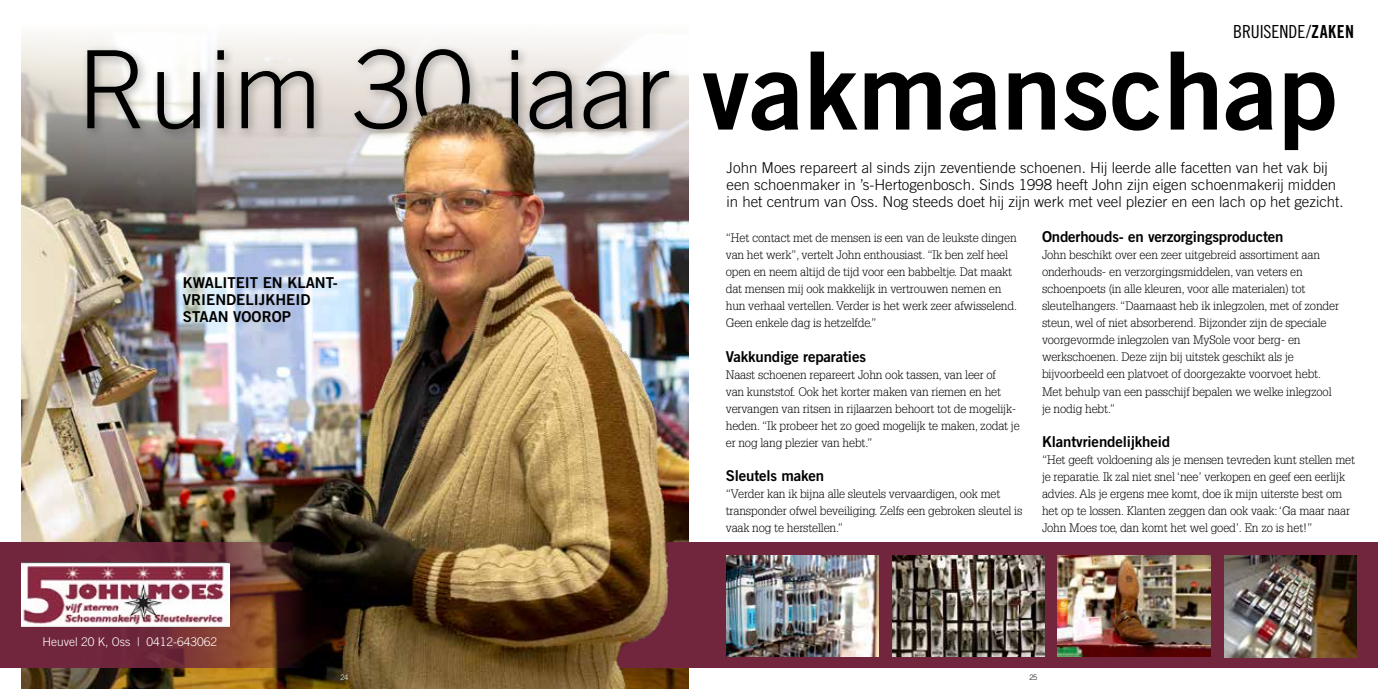
<style>
.page{position:relative;width:1378px;height:689px;background:#fff}
.page>*{position:absolute;margin:0;border:0;box-sizing:border-box;transform-origin:0 0}
.t1{font:108px "Trade Gothic LT Std Bd 2";color:#000}
.t2{font:18px "Trade Gothic LT Std Cn 18";letter-spacing:-.005em;color:#000}
.t3{font:300 15px/17px "Trade Gothic LT Std";color:#000}
.t4{font:15px/17px "Trade Gothic LT Std Bd 2";letter-spacing:-.01em;color:#000}
.t5{font:300 12px/17px "Glypha LT Std";letter-spacing:-.01em;color:#000}
.t6{font:300 12px "Trade Gothic LT Std";color:#fff}
.t7{font:300 7.5px "Trade Gothic LT Std";color:#fff}
.t8{font:300 7.5px "Trade Gothic LT Std";color:#000}
.s1{font-family:"Trade Gothic LT Std Bd Cn 20"}
.s2{font-family:"Trade Gothic LT Std";font-weight:300}
</style>
<div class="page">
<img style="left:21px;top:254px;width:272px;height:435px">
<svg style="left:0;top:542px;width:293px;height:126px;background:#713236"></svg>
<img style="left:21px;top:35px;width:272px;height:219px">
<div style="left:81px;top:43px;width:600px;height:117px;background:#000;opacity:.3"></div>
<img style="left:293px;top:38px;width:383px;height:651px">
<img style="left:21px;top:562px;width:209px;height:64px">
<div style="left:676px;top:542px;width:702px;height:126px;background:#71263d"></div>
<img style="left:726px;top:555px;width:153px;height:101px">
<img style="left:892px;top:555px;width:152px;height:101px">
<img style="left:1058px;top:555px;width:152px;height:102px">
<img style="left:676px;top:43px;width:13px;height:646px">
<img style="left:1224px;top:555px;width:132px;height:102px">
<h2 class="t2" style="left:1233px;top:21px;width:122px">BRUISENDE/<span class="s1">ZAKEN</span></h2>
<h1 class="t1" style="left:77px;top:24px;width:1263px"><span class="s2">Ruim 30 jaar</span> vakmanschap</h1>
<p class="t4" style="left:183px;top:274px;width:156px">KWALITEIT EN KLANT-<br>VRIENDELIJKHEID<br>STAAN VOOROP</p>
<p class="t6" style="left:42px;top:634px;width:176px">Heuvel 20 K, Oss | 0412-643062</p>
<p class="t3" style="left:726px;top:159px;width:618px">John Moes repareert al sinds zijn zeventiende schoenen. Hij leerde alle facetten van het vak bij een schoenmaker in ’s-Hertogenbosch. Sinds 1998 heeft John zijn eigen schoenmakerij midden in het centrum van Oss. Nog steeds doet hij zijn werk met veel plezier en een lach op het gezicht.</p>
<p class="t5" style="left:726px;top:230px;width:293px">“Het contact met de mensen is een van de leukste dingen van het werk”, vertelt John enthousiast. “Ik ben zelf heel open en neem altijd de tijd voor een babbeltje. Dat maakt dat mensen mij ook makkelijk in vertrouwen nemen en hun verhaal vertellen. Verder is het werk zeer afwisselend.<br>Geen enkele dag is hetzelfde.”</p>
<p class="t4" style="left:726px;top:347px;width:142px">Vakkundige reparaties</p>
<p class="t5" style="left:726px;top:366px;width:295px">Naast schoenen repareert John ook tassen, van leer of<br>van kunststof. Ook het korter maken van riemen en het vervangen van ritsen in rijlaarzen behoort tot de mogelijk&shy;heden. “Ik probeer het zo goed mogelijk te maken, zodat je er nog lang plezier van hebt.”</p>
<p class="t4" style="left:726px;top:466px;width:100px">Sleutels maken</p>
<p class="t5" style="left:726px;top:485px;width:298px">“Verder kan ik bijna alle sleutels vervaardigen, ook met transponder ofwel beveiliging. Zelfs een gebroken sleutel is vaak nog te herstellen.”</p>
<p class="t4" style="left:1042px;top:228px;width:243px">Onderhouds- en verzorgingsproducten</p>
<p class="t5" style="left:1042px;top:247px;width:298px">John beschikt over een zeer uitgebreid assortiment aan onderhouds- en verzorgingsmiddelen, van veters en schoenpoets (in alle kleuren, voor alle materialen) tot sleutelhangers. “Daarnaast heb ik inlegzolen, met of zonder steun, wel of niet absorberend. Bijzonder zijn de speciale voorgevormde inlegzolen van MySole voor berg- en werkschoenen. Deze zijn bij uitstek geschikt als je bijvoorbeeld een platvoet of doorgezakte voorvoet hebt.<br>Met behulp van een passchijf bepalen we welke inlegzool je nodig hebt.”</p>
<p class="t4" style="left:1042px;top:432px;width:130px">Klantvriendelijkheid</p>
<p class="t5" style="left:1042px;top:451px;width:315px">“Het geeft voldoening als je mensen tevreden kunt stellen met je reparatie. Ik zal niet snel ‘nee’ verkopen en geef een eerlijk advies. Als je ergens mee komt, doe ik mijn uiterste best om het op te lossen. Klanten zeggen dan ook vaak: ‘Ga maar naar John Moes toe, dan komt het wel goed’. En zo is het!”</p>
<p class="t7" style="left:340px;top:672px;width:9px">24</p>
<p class="t8" style="left:1029px;top:672px;width:9px">25</p>
</div>
